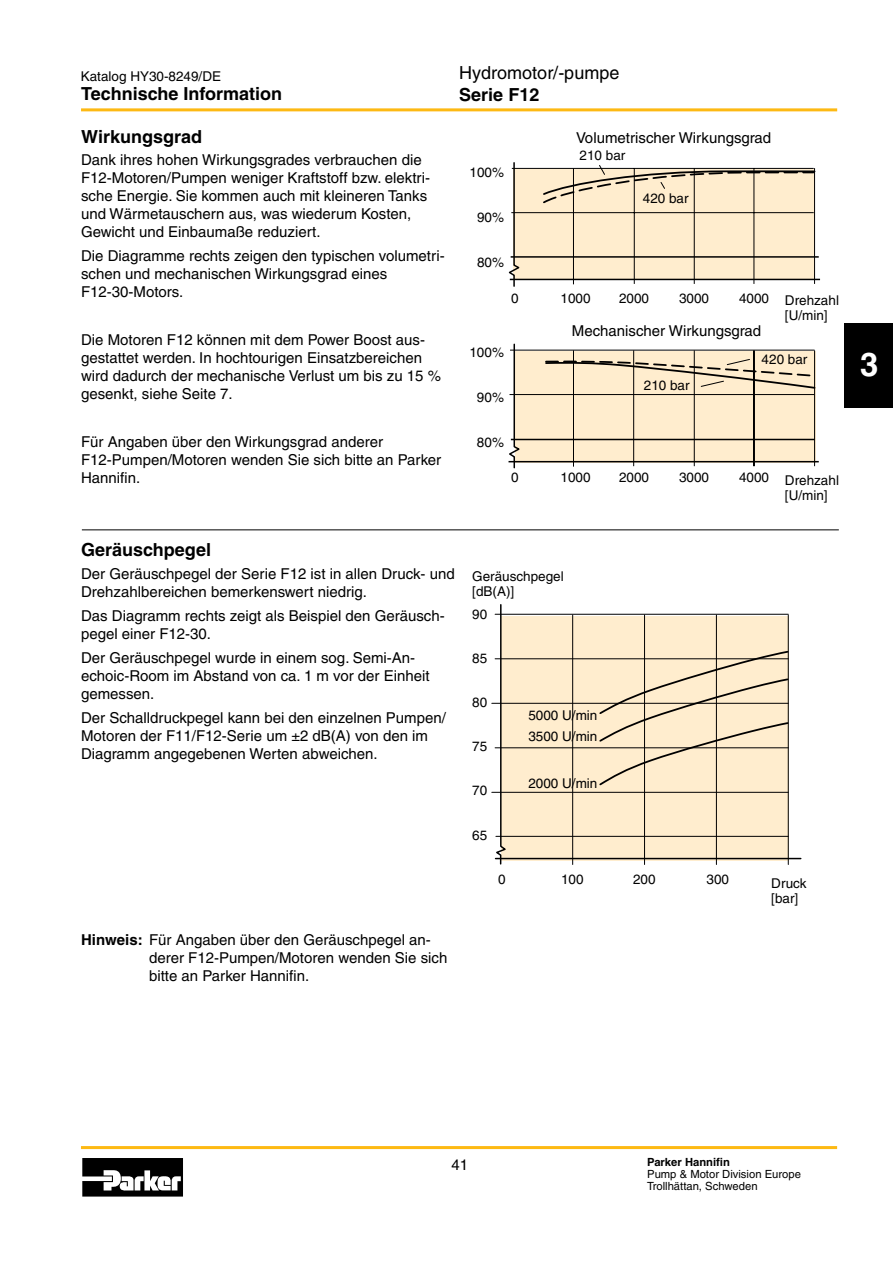
<style>
.page{position:relative;width:893px;height:1263px;background:#fff}
.page>*{position:absolute;margin:0;border:0;box-sizing:border-box;transform-origin:0 0}
.t1{font:700 33px "Helvetica";color:#fff}
.t2{font:700 18px "Helvetica";color:#000}
.t3{font:18px "Helvetica";color:#000}
.t4{font:15px/18px "Helvetica";color:#000}
.t5{font:13.5px/15px "Helvetica";color:#000}
.t6{font:11.25px/12px "Helvetica";color:#000}
.t7{font:700 11.25px "Helvetica";color:#000}
.s1{font-weight:700}
</style>
<div class="page">
<hr style="left:81px;top:108px;width:756px;height:3px;background:#fdb913">
<hr style="left:81px;top:1146px;width:756px;height:3px;background:#fdb913">
<svg style="left:82px;top:1158px;width:101px;height:38px"></svg>
<div style="left:845px;top:323px;width:48px;height:85px;background:#000"></div>
<div style="left:501px;top:616px;width:288px;height:245px;background:#ffedce"></div>
<div style="left:515px;top:351px;width:301px;height:112px;background:#ffedce"></div>
<div style="left:514px;top:169px;width:301px;height:111px;background:#ffedce"></div>
<hr style="left:82px;top:529px;width:757px;height:1px;background:#000">
<svg style="left:598px;top:650px;width:190px;height:137px"></svg>
<hr style="left:492px;top:792px;width:296px;height:1px;background:#000">
<hr style="left:495px;top:747px;width:293px;height:1px;background:#000">
<hr style="left:496px;top:836px;width:292px;height:1px;background:#000">
<hr style="left:492px;top:703px;width:296px;height:1px;background:#000">
<hr style="left:495px;top:658px;width:293px;height:1px;background:#000">
<svg style="left:493px;top:604px;width:15px;height:261px"></svg>
<hr style="left:572px;top:615px;width:1px;height:249px;background:#000">
<hr style="left:644px;top:615px;width:1px;height:249px;background:#000">
<hr style="left:716px;top:615px;width:1px;height:249px;background:#000">
<hr style="left:788px;top:615px;width:1px;height:249px;background:#000">
<hr style="left:495px;top:858px;width:306px;height:1px;background:#000">
<hr style="left:495px;top:614px;width:293px;height:1px;background:#000">
<svg style="left:508px;top:162px;width:14px;height:125px"></svg>
<hr style="left:633px;top:350px;width:1px;height:116px;background:#000">
<hr style="left:694px;top:350px;width:1px;height:116px;background:#000">
<hr style="left:754px;top:350px;width:1px;height:116px;background:#000">
<hr style="left:814px;top:350px;width:1px;height:116px;background:#000">
<hr style="left:510px;top:279px;width:310px;height:1px;background:#000">
<svg style="left:508px;top:343px;width:14px;height:126px"></svg>
<hr style="left:508px;top:461px;width:311px;height:1px;background:#000">
<hr style="left:511px;top:256px;width:308px;height:2px;background:#000">
<hr style="left:573px;top:350px;width:1px;height:117px;background:#000">
<hr style="left:509px;top:394px;width:305px;height:1px;background:#000">
<hr style="left:510px;top:350px;width:305px;height:1px;background:#000">
<hr style="left:511px;top:439px;width:304px;height:1px;background:#000">
<hr style="left:511px;top:212px;width:303px;height:1px;background:#000">
<hr style="left:512px;top:168px;width:302px;height:1px;background:#000">
<svg style="left:541px;top:165px;width:276px;height:225px"></svg>
<p class="t5" style="left:81px;top:69px;width:142px">Katalog HY30-8249/DE</p>
<p class="t2" style="left:81px;top:83px;width:203px">Technische Information</p>
<p class="t2" style="left:81px;top:126px;width:123px">Wirkungsgrad</p>
<p class="t4" style="left:81px;top:151px;width:351px">Dank ihres hohen Wirkungsgrades verbrauchen die F12-Motoren/Pumpen weniger Kraftstoff bzw. elektri&shy;sche Energie. Sie kommen auch mit kleineren Tanks und Wärmetauschern aus, was wiederum Kosten, Gewicht und Einbaumaße reduziert.</p>
<p class="t4" style="left:81px;top:247px;width:365px">Die Diagramme rechts zeigen den typischen volumetri&shy;schen und mechanischen Wirkungsgrad eines<br>F12-30-Motors.</p>
<p class="t4" style="left:81px;top:331px;width:362px">Die Motoren F12 können mit dem Power Boost aus&shy;gestattet werden. In hochtourigen Einsatzbereichen wird dadurch der mechanische Verlust um bis zu 15 % gesenkt, siehe Seite 7.</p>
<p class="t4" style="left:81px;top:433px;width:362px">Für Angaben über den Wirkungsgrad anderer<br>F12-Pumpen/Motoren wenden Sie sich bitte an Parker<br>Hannifin.</p>
<p class="t3" style="left:459px;top:63px;width:162px">Hydromotor/-pumpe</p>
<p class="t2" style="left:459px;top:84px;width:82px">Serie F12</p>
<p class="t4" style="left:576px;top:128px;width:197px">Volumetrischer Wirkungsgrad</p>
<p class="t5" style="left:469px;top:165px;width:36px">100%</p>
<p class="t5" style="left:477px;top:210px;width:29px">90%</p>
<p class="t5" style="left:477px;top:255px;width:29px">80%</p>
<p class="t5" style="left:580px;top:148px;width:47px">210 bar</p>
<p class="t5" style="left:643px;top:191px;width:47px">420 bar</p>
<p class="t5" style="left:469px;top:344px;width:36px">100%</p>
<p class="t5" style="left:477px;top:389px;width:29px">90%</p>
<p class="t5" style="left:477px;top:434px;width:29px">80%</p>
<p class="t5" style="left:511px;top:290px;width:9px">0</p>
<p class="t5" style="left:560px;top:290px;width:32px">1000</p>
<p class="t5" style="left:619px;top:290px;width:32px">2000</p>
<p class="t5" style="left:679px;top:290px;width:32px">3000</p>
<p class="t5" style="left:739px;top:290px;width:32px">4000</p>
<p class="t4" style="left:572px;top:322px;width:191px">Mechanischer Wirkungsgrad</p>
<p class="t5" style="left:785px;top:292px;width:56px">Drehzahl [U/min]</p>
<p class="t5" style="left:644px;top:378px;width:47px">210 bar</p>
<p class="t5" style="left:762px;top:352px;width:47px">420 bar</p>
<p class="t5" style="left:511px;top:470px;width:9px">0</p>
<p class="t5" style="left:560px;top:470px;width:32px">1000</p>
<p class="t5" style="left:619px;top:470px;width:32px">2000</p>
<p class="t5" style="left:679px;top:470px;width:32px">3000</p>
<p class="t5" style="left:739px;top:470px;width:32px">4000</p>
<p class="t5" style="left:785px;top:473px;width:56px">Drehzahl [U/min]</p>
<p class="t2" style="left:81px;top:539px;width:132px">Geräuschpegel</p>
<p class="t4" style="left:81px;top:564px;width:375px">Der Geräuschpegel der Serie F12 ist in allen Druck- und<br>Drehzahlbereichen bemerkenswert niedrig.</p>
<p class="t4" style="left:81px;top:606px;width:365px">Das Diagramm rechts zeigt als Beispiel den Geräusch&shy;pegel einer F12-30.</p>
<p class="t4" style="left:81px;top:648px;width:350px">Der Geräuschpegel wurde in einem sog. Semi-An&shy;echoic-Room im Abstand von ca. 1 m vor der Einheit gemessen.</p>
<p class="t4" style="left:81px;top:708px;width:366px">Der Schalldruckpegel kann bei den einzelnen Pumpen/<br>Motoren der F11/F12-Serie um ±2 dB(A) von den im<br>Diagramm angegebenen Werten abweichen.</p>
<p class="t5" style="left:472px;top:568px;width:93px">Geräuschpegel [dB(A)]</p>
<p class="t5" style="left:472px;top:607px;width:17px">90</p>
<p class="t5" style="left:472px;top:651px;width:17px">85</p>
<p class="t5" style="left:472px;top:695px;width:17px">80</p>
<p class="t5" style="left:472px;top:739px;width:17px">75</p>
<p class="t5" style="left:472px;top:783px;width:17px">70</p>
<p class="t5" style="left:472px;top:827px;width:17px">65</p>
<p class="t5" style="left:528px;top:704px;width:71px;line-height:21.3px">5000 U/min<br>3500 U/min</p>
<p class="t5" style="left:528px;top:775px;width:71px">2000 U/min</p>
<p class="t5" style="left:498px;top:872px;width:9px">0</p>
<p class="t5" style="left:561px;top:872px;width:24px">100</p>
<p class="t5" style="left:633px;top:872px;width:24px">200</p>
<p class="t5" style="left:706px;top:872px;width:24px">300</p>
<p class="t4" style="left:149px;top:930px;width:300px;text-indent:-68px"><span class="s1">Hinweis:</span> Für Angaben über den Geräuschpegel an&shy;derer F12-Pumpen/Motoren wenden Sie sich bitte an Parker Hannifin.</p>
<p class="t5" style="left:771px;top:876px;width:37px">Druck [bar]</p>
<h1 class="t1" style="left:860px;top:344px;width:20px">3</h1>
<p class="t4" style="left:451px;top:1155px;width:18px">41</p>
<p class="t7" style="left:647px;top:1155px;width:84px">Parker Hannifin</p>
<p class="t6" style="left:647px;top:1168px;width:155px">Pump &amp; Motor Division Europe<br>Trollhättan, Schweden</p>
</div>
